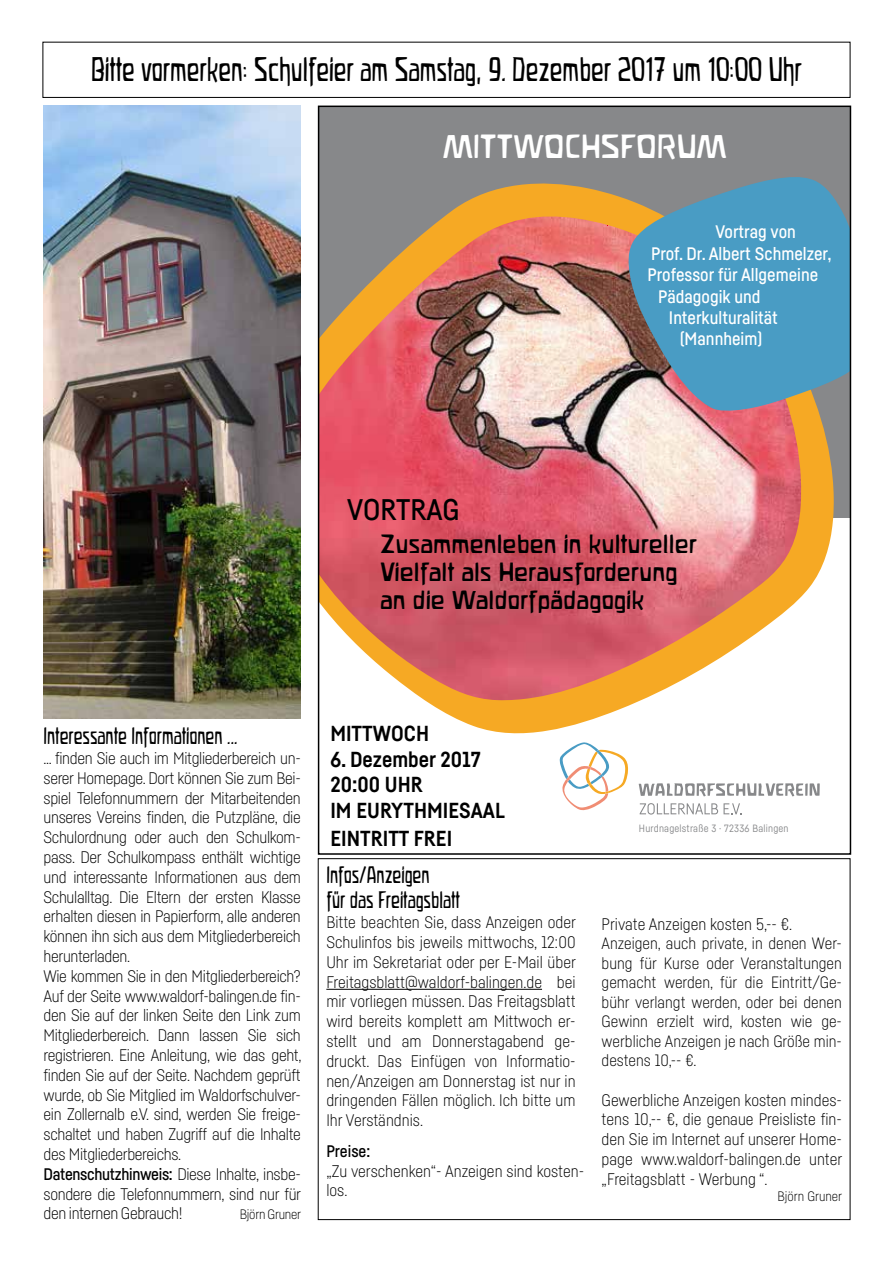
<style>
.page{position:relative;width:893px;height:1263px;background:#fff}
.page>*{position:absolute;margin:0;border:0;box-sizing:border-box;transform-origin:0 0}
.t1{font:30px "Waldorfschmal";color:#000}
.t2{font:29.4px "Waldorfschrift";color:#fff}
.t3{font:500 29.4px "Fabrikat";letter-spacing:-.005em;color:#000}
.t4{font:23.25px/27.9px "Waldorfschrift";color:#000}
.t5{font:700 21.45px/25.7px "Fabrikat";color:#000}
.t6{font:21px/25.2px "Waldorfschmal";color:#000}
.t7{font:500 17.85px "Fabrikat";color:#fff}
.t8{font:300 16.5px/19.8px "Fabrikat";letter-spacing:-.02em;color:#000;text-align:justify}
.t9{font:300 16.5px/19.8px "Fabrikat";color:#000}
.t10{font:500 16.5px "Fabrikat";color:#000}
.t11{font:300 16.2px/19.5px "Fabrikat";color:#000;text-align:justify}
.t12{font:300 13.5px "Fabrikat";letter-spacing:-.01em;color:#000}
.t13{font:10.35px "Fabrikat";letter-spacing:.02em;color:#87888a}
.s1{font-weight:500}
</style>
<div class="page">
<hr style="left:326px;top:989px;width:216px;height:1px;background:#000">
<img style="left:44px;top:106px;width:257px;height:613px">
<div style="left:319px;top:106px;width:531px;height:411px;background:#87888a"></div>
<img style="left:321px;top:183px;width:513px;height:551px">
<svg style="left:560px;top:742px;width:68px;height:69px"></svg>
<svg style="left:639px;top:783px;width:181px;height:13px"></svg>
<svg style="left:640px;top:803px;width:101px;height:11px"></svg>
<svg style="left:628px;top:177px;width:220px;height:234px;background:#5c97b2"></svg>
<div style="left:43px;top:42px;width:807px;height:56px;border:1px solid #000"></div>
<h1 class="t1" style="left:91px;top:51px;width:712px">Bitte vormerken: Schulfeier am Samstag, 9. Dezember 2017 um 10:00 Uhr</h1>
<h2 class="t2" style="left:442px;top:129px;width:285px">MITTWOCHSFORUM</h2>
<h2 class="t3" style="left:347px;top:491px;width:114px">VORTRAG</h2>
<p class="t7" style="left:715px;top:221px;width:82px">Vortrag von</p>
<p class="t7" style="left:651px;top:242px;width:182px">Prof. Dr. Albert Schmelzer,</p>
<p class="t7" style="left:647px;top:264px;width:172px">Professor für Allgemeine</p>
<p class="t7" style="left:658px;top:285px;width:104px">Pädagogik und</p>
<p class="t7" style="left:669px;top:307px;width:111px">Interkulturalität</p>
<p class="t7" style="left:680px;top:328px;width:84px">(Mannheim)</p>
<h3 class="t4" style="left:380px;top:530px;width:318px">Zusammenleben in kultureller<br>Vielfalt als Herausforderung an die Waldorfpädagogik</h3>
<p class="t6" style="left:44px;top:723px;width:195px">Interessante Informationen ...</p>
<p class="t8" style="left:44px;top:748px;width:260px;text-align:left">... finden Sie auch im Mitgliederbereich un&shy;serer Homepage. Dort können Sie zum Bei&shy;spiel Telefonnummern der Mitarbeitenden unseres Vereins finden, die Putzpläne, die Schulordnung oder auch den Schulkom&shy;pass. Der Schulkompass enthält wichtige und interessante Informationen aus dem Schulalltag. Die Eltern der ersten Klasse erhalten diesen in Papierform, alle anderen können ihn sich aus dem Mitgliederbereich herunterladen.<br>Wie kommen Sie in den Mitgliederbereich?<br>Auf der Seite www.waldorf-balingen.de fin&shy;den Sie auf der linken Seite den Link zum Mitgliederbereich. Dann lassen Sie sich registrieren. Eine Anleitung, wie das geht, finden Sie auf der Seite. Nachdem geprüft wurde, ob Sie Mitglied im Waldorfschulver&shy;ein Zollernalb e.V. sind, werden Sie freige&shy;schaltet und haben Zugriff auf die Inhalte des Mitgliederbereichs.<br><span class="s1">Datenschutzhinweis:</span> Diese Inhalte, insbe&shy;sondere die Telefonnummern, sind nur für den internen Gebrauch!</p>
<p class="t12" style="left:240px;top:1206px;width:63px">Björn Gruner</p>
<h3 class="t5" style="left:330px;top:720px;width:100px">MITTWOCH</h3>
<h3 class="t5" style="left:330px;top:746px;width:176px">6. Dezember 2017<br>20:00 UHR<br>IM EURYTHMIESAAL</h3>
<h3 class="t5" style="left:330px;top:825px;width:124px">EINTRITT FREI</h3>
<p class="t6" style="left:326px;top:862px;width:135px">Infos/Anzeigen<br>für das Freitagsblatt</p>
<p class="t8" style="left:326px;top:912px;width:251px">Bitte beachten Sie, dass Anzeigen oder Schulinfos bis jeweils mittwochs, 12:00<br>Uhr im Sekretariat oder per E-Mail über Freitagsblatt@waldorf-balingen.de bei mir vorliegen müssen. Das Freitagsblatt wird bereits komplett am Mittwoch er&shy;stellt und am Donnerstagabend ge&shy;druckt. Das Einfügen von Informatio&shy;nen/Anzeigen am Donnerstag ist nur in dringenden Fällen möglich. Ich bitte um Ihr Verständnis.</p>
<p class="t10" style="left:326px;top:1141px;width:46px">Preise:</p>
<p class="t9" style="left:326px;top:1160px;width:259px">„Zu verschenken“- Anzeigen sind kosten&shy;los.</p>
<p class="t13" style="left:639px;top:822px;width:151px">Hurdnagelstraße 3 · 72336 Balingen</p>
<p class="t9" style="left:602px;top:914px;width:192px">Private Anzeigen kosten 5,-- €.</p>
<p class="t11" style="left:602px;top:933px;width:242px">Anzeigen, auch private, in denen Wer&shy;bung für Kurse oder Veranstaltungen gemacht werden, für die Eintritt/Ge&shy;bühr verlangt werden, oder bei denen Gewinn erzielt wird, kosten wie ge&shy;werbliche Anzeigen je nach Größe min&shy;destens 10,-- €.</p>
<p class="t8" style="left:602px;top:1089px;width:242px">Gewerbliche Anzeigen kosten mindes&shy;tens 10,-- €, die genaue Preisliste fin&shy;den Sie im Internet auf unserer Home&shy;page www.waldorf-balingen.de unter „Freitagsblatt - Werbung “.</p>
<p class="t12" style="left:777px;top:1188px;width:66px">Björn Gruner</p>
</div>
